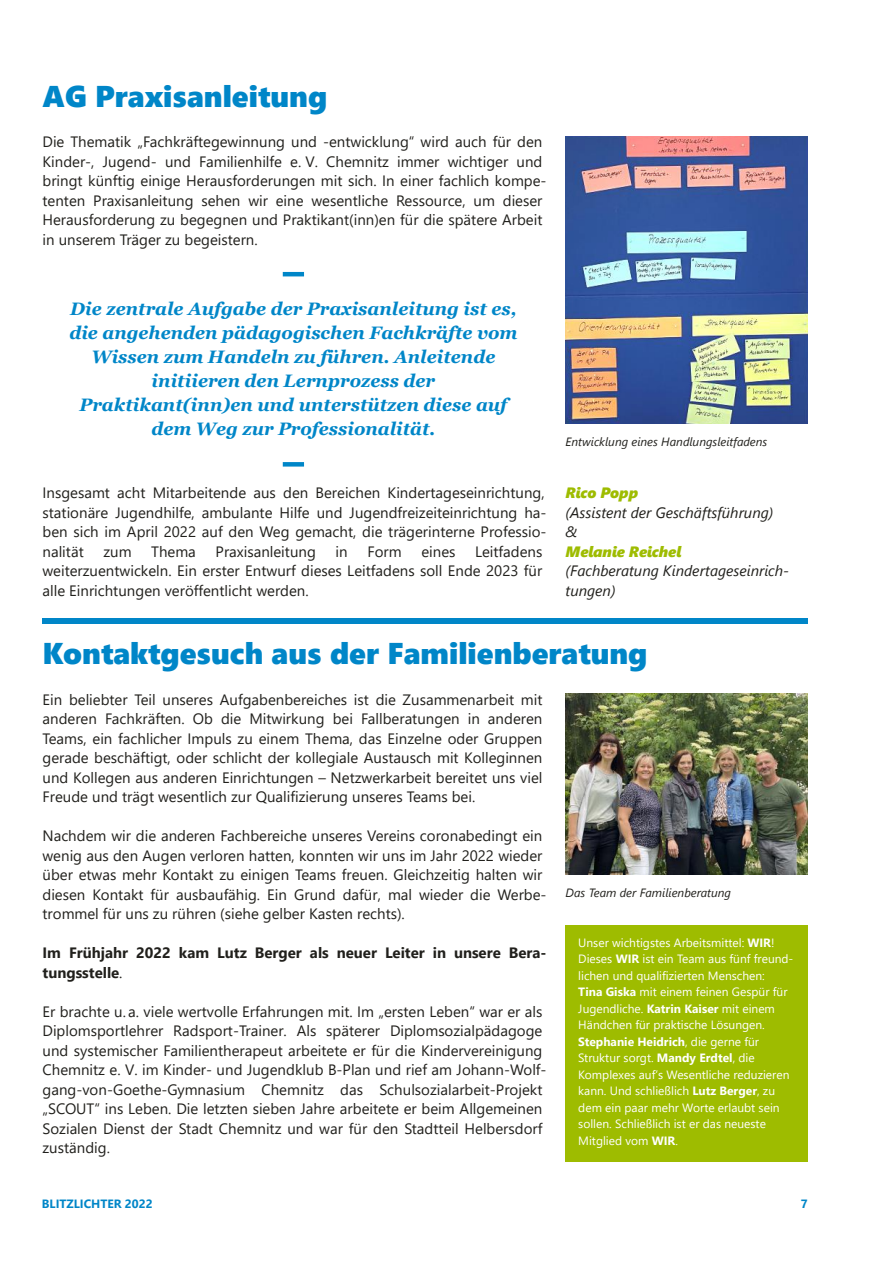
<style>
.page{position:relative;width:893px;height:1263px;background:#fff}
.page>*{position:absolute;margin:0;border:0;box-sizing:border-box;transform-origin:0 0}
.t1{font:30px "Segoe UI Black";color:#0086c8}
.t2{font:italic 700 18px/24px "Georgia";color:#0086c8;text-align:center}
.t3{font:15px/19.5px "Segoe UI";color:#21201c}
.t4{font:italic 15px/19.5px "Segoe UI";color:#21201c}
.t5{font:700 15px/19.5px "Segoe UI";color:#21201c}
.t6{font:italic 15px "Segoe UI Black";color:#9ebc00}
.t7{font:12px/16.5px "Segoe UI";color:#fff}
.t8{font:italic 12px "Segoe UI";color:#21201c}
.t9{font:700 12px "Segoe UI";color:#0086c8}
.s1{font-weight:400}
.s2{font-weight:700}
</style>
<div class="page">
<img style="left:566px;top:693px;width:242px;height:182px">
<div style="left:43px;top:618px;width:765px;height:6px;background:#0086c8"></div>
<img style="left:566px;top:136px;width:242px;height:287px">
<hr style="left:283px;top:272px;width:21px;height:4px;background:#0086c8">
<div style="left:283px;top:462px;width:21px;height:5px;background:#0086c8"></div>
<div style="left:566px;top:925px;width:242px;height:236px;background:#9ebc00"></div>
<h1 class="t1" style="left:43px;top:75px;width:286px">AG Praxisanleitung</h1>
<p class="t3" style="left:43px;top:131px;width:506px">Die Thematik „Fachkräftegewinnung und ‐entwicklung“ wird auch für den Kinder‐, Jugend‐ und Familienhilfe e. V. Chemnitz immer wichtiger und bringt künftig einige Herausforderungen mit sich. In einer fachlich kompe‐ tenten Praxisanleitung sehen wir eine wesentliche Ressource, um dieser Herausforderung zu begegnen und Praktikant﴾inn﴿en für die spätere Arbeit in unserem Träger zu begeistern.</p>
<p class="t2" style="left:69px;top:296px;width:450px">Die zentrale Aufgabe der Praxisanleitung ist es, die angehenden pädagogischen Fachkräfte vom Wissen zum Handeln zu führen. Anleitende initiieren den Lernprozess der Praktikant(inn)en und unterstützen diese auf dem Weg zur Professionalität.</p>
<p class="t3" style="left:43px;top:482px;width:506px">Insgesamt acht Mitarbeitende aus den Bereichen Kindertageseinrichtung, stationäre Jugendhilfe, ambulante Hilfe und Jugendfreizeiteinrichtung ha‐ ben sich im April 2022 auf den Weg gemacht, die trägerinterne Professio‐ nalität</p>
<p class="t3" style="left:43px;top:541px;width:501px;text-align:justify;text-indent:433px">Leitfadens weiterzuentwickeln. Ein erster Entwurf dieses Leitfadens soll Ende 2023 für alle Einrichtungen veröffentlicht werden.</p>
<p class="t3" style="left:103px;top:541px;width:30px">zum</p>
<p class="t3" style="left:151px;top:541px;width:46px">Thema</p>
<p class="t3" style="left:216px;top:541px;width:102px">Praxisanleitung</p>
<p class="t3" style="left:336px;top:541px;width:14px">in</p>
<p class="t3" style="left:367px;top:541px;width:36px">Form</p>
<p class="t3" style="left:421px;top:541px;width:36px">eines</p>
<p class="t8" style="left:566px;top:433px;width:203px">Entwicklung eines Handlungsleitfadens</p>
<p class="t6" style="left:566px;top:482px;width:74px">Rico Popp</p>
<p class="t4" style="left:566px;top:502px;width:209px">(Assistent der Geschäftsführung) &amp;</p>
<p class="t6" style="left:566px;top:540px;width:117px">Melanie Reichel</p>
<p class="t4" style="left:566px;top:560px;width:225px">(Fachberatung Kindertageseinrich‐ tungen)</p>
<h1 class="t1" style="left:43px;top:632px;width:607px">Kontaktgesuch aus der Familienberatung</h1>
<p class="t3" style="left:43px;top:689px;width:501px;text-align:justify">Ein beliebter Teil unseres Aufgabenbereiches ist die Zusammenarbeit mit anderen Fachkräften. Ob die Mitwirkung bei Fallberatungen in anderen Teams, ein fachlicher Impuls zu einem Thema, das Einzelne oder Gruppen gerade beschäftigt, oder schlicht der kollegiale Austausch mit Kolleginnen und Kollegen aus anderen Einrichtungen – Netzwerkarbeit bereitet uns viel Freude und trägt wesentlich zur Qualifizierung unseres Teams bei.</p>
<p class="t3" style="left:43px;top:825px;width:506px">Nachdem wir die anderen Fachbereiche unseres Vereins coronabedingt ein wenig aus den Augen verloren hatten, konnten wir uns im Jahr 2022 wieder über etwas mehr Kontakt zu einigen Teams freuen. Gleichzeitig halten wir diesen Kontakt für ausbaufähig. Ein Grund dafür, mal wieder die Werbe‐ trommel für uns zu rühren ﴾siehe gelber Kasten rechts﴿.</p>
<p class="t5" style="left:43px;top:942px;width:506px">Im Frühjahr 2022 kam Lutz Berger als neuer Leiter in unsere Bera‐ tungsstelle<span class="s1">.</span></p>
<p class="t3" style="left:43px;top:1001px;width:506px">Er brachte u. a. viele wertvolle Erfahrungen mit. Im „ersten Leben“ war er als Diplomsportlehrer Radsport‐Trainer. Als späterer Diplomsozialpädagoge und systemischer Familientherapeut arbeitete er für die Kindervereinigung Chemnitz e. V. im Kinder‐ und Jugendklub B‐Plan und rief am Johann‐Wolf‐ gang‐von‐Goethe‐Gymnasium Chemnitz das Schulsozialarbeit‐Projekt „SCOUT“ ins Leben. Die letzten sieben Jahre arbeitete er beim Allgemeinen Sozialen Dienst der Stadt Chemnitz und war für den Stadtteil Helbersdorf zuständig.</p>
<p class="t8" style="left:566px;top:884px;width:167px">Das Team der Familienberatung</p>
<p class="t7" style="left:578px;top:933px;width:217px">Unser wichtigstes Arbeitsmittel: <span class="s2">WIR</span>!<br>Dieses <span class="s2">WIR</span> ist ein Team aus fünf freund‐ lichen und qualifizierten Menschen:<br><span class="s2">Tina Giska</span> mit einem feinen Gespür für Jugendliche. <span class="s2">Katrin Kaiser</span> mit einem Händchen für praktische Lösungen.<br><span class="s2">Stephanie Heidrich</span>, die gerne für Struktur sorgt. <span class="s2">Mandy Erdtel</span>, die Komplexes auf’s Wesentliche reduzieren kann. Und schließlich <span class="s2">Lutz Berger</span>, zu dem ein paar mehr Worte erlaubt sein sollen. Schließlich ist er das neueste Mitglied vom <span class="s2">WIR</span>.</p>
<p class="t9" style="left:42px;top:1195px;width:112px">BLITZLICHTER 2022</p>
<p class="t9" style="left:801px;top:1195px;width:8px">7</p>
</div>
